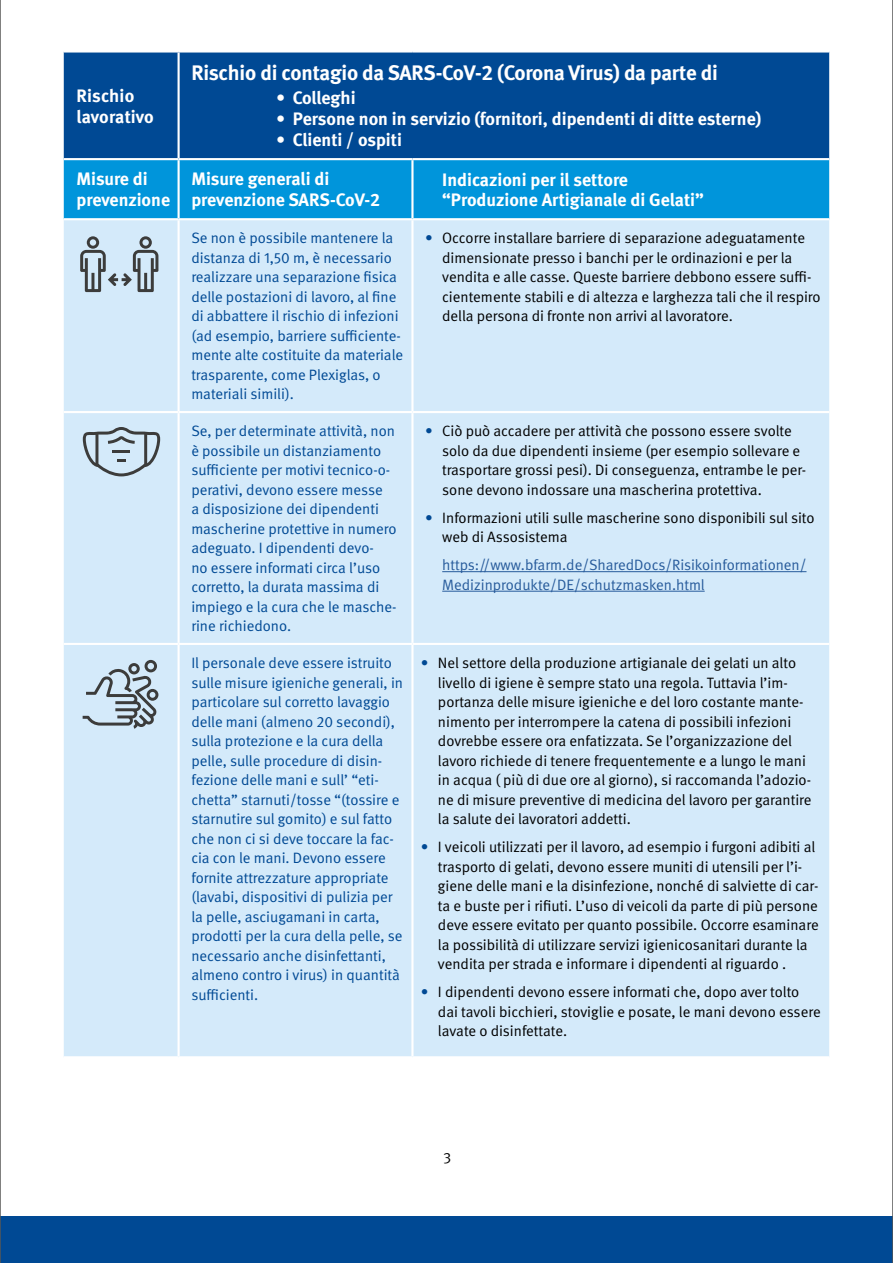
<style>
.page{position:relative;width:893px;height:1263px;background:#fff}
.page>*{position:absolute;margin:0;border:0;box-sizing:border-box;transform-origin:0 0}
.Tabelle_fett_weiß{font:700 21px "DGUV Meta";letter-spacing:-.01em;color:#fff}
.Tabelle_regular{font:700 18px/21px "DGUV Meta";color:#fff}
.Tabelle_fett_weiß-2{font:700 18px/21px "DGUV Meta";color:#fff}
.Tabelle_Bullet{font:15px/19.5px "DGUV Meta";color:#000}
.Tabelle_regular-2{font:15px/19.5px "DGUV Meta";color:#004994}
.Tabelle_regular-3{font:15px/19.5px "DGUV Meta";color:#275b9b}
.s1{color:#004994}
</style>
<div class="page">
<div style="left:0;top:1216px;width:893px;height:47px;background:#004994"></div>
<div style="left:64px;top:53px;width:765px;height:105px;background:#004994"></div>
<div style="left:64px;top:160px;width:765px;height:58px;background:#0095db"></div>
<div style="left:64px;top:220px;width:765px;height:836px;background:#d4eafa"></div>
<hr style="left:64px;top:411px;width:115px;height:2px;background:#fff">
<hr style="left:178px;top:413px;width:2px;height:230px;background:#fff">
<hr style="left:411px;top:413px;width:3px;height:230px;background:#fff">
<hr style="left:64px;top:643px;width:115px;height:2px;background:#fff">
<hr style="left:179px;top:643px;width:233px;height:2px;background:#fff">
<hr style="left:178px;top:645px;width:2px;height:411px;background:#fff">
<hr style="left:412px;top:643px;width:417px;height:2px;background:#fff">
<hr style="left:411px;top:645px;width:3px;height:411px;background:#fff">
<hr style="left:178px;top:53px;width:2px;height:105px;background:#fff">
<hr style="left:178px;top:160px;width:2px;height:58px;background:#fff">
<hr style="left:411px;top:160px;width:3px;height:58px;background:#fff">
<hr style="left:178px;top:220px;width:2px;height:191px;background:#fff">
<hr style="left:411px;top:220px;width:3px;height:191px;background:#fff">
<hr style="left:179px;top:411px;width:233px;height:2px;background:#fff">
<hr style="left:412px;top:411px;width:417px;height:2px;background:#fff">
<hr style="left:442px;top:571px;width:364px;height:1px;background:#275b9b">
<hr style="left:442px;top:591px;width:263px;height:1px;background:#275b9b">
<svg style="left:83px;top:660px;width:75px;height:69px;background:#acbcc7"></svg>
<svg style="left:83px;top:427px;width:77px;height:49px;background:#aebfca"></svg>
<svg style="left:80px;top:236px;width:78px;height:56px;background:#a9b9c4"></svg>
<hr style="left:892px;top:0;width:1px;height:1263px;background:#575756">
<hr style="left:0;top:0;width:1px;height:1263px;background:#575756">
<p class="Tabelle_fett_weiß-2" style="left:77px;top:86px;width:79px">Rischio lavorativo</p>
<p class="Tabelle_fett_weiß" style="left:191px;top:61px;width:528px">Rischio di contagio da SARS-CoV-2 (Corona Virus) da parte di</p>
<p class="Tabelle_fett_weiß-2" style="left:276px;top:88px;width:81px">• Colleghi</p>
<p class="Tabelle_fett_weiß-2" style="left:276px;top:109px;width:486px">• Persone non in servizio (fornitori, dipendenti di ditte esterne)</p>
<p class="Tabelle_fett_weiß-2" style="left:276px;top:130px;width:127px">• Clienti / ospiti</p>
<p class="Tabelle_regular" style="left:77px;top:169px;width:95px">Misure di prevenzione</p>
<p class="Tabelle_regular" style="left:191px;top:169px;width:190px">Misure generali di prevenzione SARS-CoV-2</p>
<p class="Tabelle_regular" style="left:442px;top:171px;width:263px;line-height:19.5px">Indicazioni per il settore “Produzione Artigianale di Gelati”</p>
<p class="Tabelle_regular-2" style="left:191px;top:229px;width:213px">Se non è possibile mantenere la distanza di 1,50 m, è necessario realizzare una separazione fisica delle postazioni di lavoro, al fine di abbattere il rischio di infezioni (ad esempio, barriere sufficiente&shy;mente alte costituite da materiale trasparente, come Plexiglas, o materiali simili).</p>
<p class="Tabelle_Bullet" style="left:442px;top:229px;width:380px;text-indent:-17px"><span class="s1">•</span> Occorre installare barriere di separazione adeguatamente dimensionate presso i banchi per le ordinazioni e per la vendita e alle casse. Queste barriere debbono essere suffi&shy;cientemente stabili e di altezza e larghezza tali che il respiro della persona di fronte non arrivi al lavoratore.</p>
<p class="Tabelle_regular-2" style="left:191px;top:422px;width:207px">Se, per determinate attività, non è possibile un distanziamento sufficiente per motivi tecnico-o&shy;perativi, devono essere messe<br>a disposizione dei dipendenti mascherine protettive in numero adeguato. I dipendenti devo-<br>no essere informati circa l’uso corretto, la durata massima di impiego e la cura che le masche&shy;rine richiedono.</p>
<p class="Tabelle_Bullet" style="left:442px;top:422px;width:366px;text-indent:-17px"><span class="s1">•</span> Ciò può accadere per attività che possono essere svolte solo da due dipendenti insieme (per esempio sollevare e trasportare grossi pesi). Di conseguenza, entrambe le per&shy;sone devono indossare una mascherina protettiva.</p>
<p class="Tabelle_Bullet" style="left:442px;top:508px;width:374px;text-indent:-17px"><span class="s1">•</span> Informazioni utili sulle mascherine sono disponibili sul sito web di Assosistema</p>
<p class="Tabelle_regular-3" style="left:442px;top:556px;width:366px">https://www.bfarm.de/SharedDocs/Risikoinformationen/<br>Medizinprodukte/DE/schutzmasken.html</p>
<p class="Tabelle_regular-2" style="left:191px;top:653px;width:213px">Il personale deve essere istruito sulle misure igieniche generali, in particolare sul corretto lavaggio delle mani (almeno 20 secondi), sulla protezione e la cura della pelle, sulle procedure di disin&shy;fezione delle mani e sull’ “eti&shy;chetta” starnuti/tosse “(tossire e starnutire sul gomito) e sul fatto che non ci si deve toccare la fac&shy;cia con le mani. Devono essere fornite attrezzature appropriate (lavabi, dispositivi di pulizia per la pelle, asciugamani in carta, prodotti per la cura della pelle, se necessario anche disinfettanti, almeno contro i virus) in quantità sufficienti.</p>
<p class="Tabelle_Bullet" style="left:438px;top:653px;width:375px;text-indent:-17px"><span class="s1">•</span> Nel settore della produzione artigianale dei gelati un alto livello di igiene è sempre stato una regola. Tuttavia l’im&shy;portanza delle misure igieniche e del loro costante mante&shy;nimento per interrompere la catena di possibili infezioni dovrebbe essere ora enfatizzata. Se l’organizzazione del lavoro richiede di tenere frequentemente e a lungo le mani in acqua ( più di due ore al giorno), si raccomanda l’adozio&shy;ne di misure preventive di medicina del lavoro per garantire la salute dei lavoratori addetti.</p>
<p class="Tabelle_Bullet" style="left:438px;top:837px;width:382px;text-indent:-17px"><span class="s1">•</span> I veicoli utilizzati per il lavoro, ad esempio i furgoni adibiti al trasporto di gelati, devono essere muniti di utensili per l’i&shy;giene delle mani e la disinfezione, nonché di salviette di car&shy;ta e buste per i rifiuti. L’uso di veicoli da parte di più persone deve essere evitato per quanto possibile. Occorre esaminare la possibilità di utilizzare servizi igienicosanitari durante la vendita per strada e informare i dipendenti al riguardo .</p>
<p class="Tabelle_Bullet" style="left:438px;top:982px;width:384px;text-indent:-17px"><span class="s1">•</span> I dipendenti devono essere informati che, dopo aver tolto dai tavoli bicchieri, stoviglie e posate, le mani devono essere lavate o disinfettate.</p>
<p class="Tabelle_Bullet" style="left:443px;top:1149px;width:9px">3</p>
</div>
